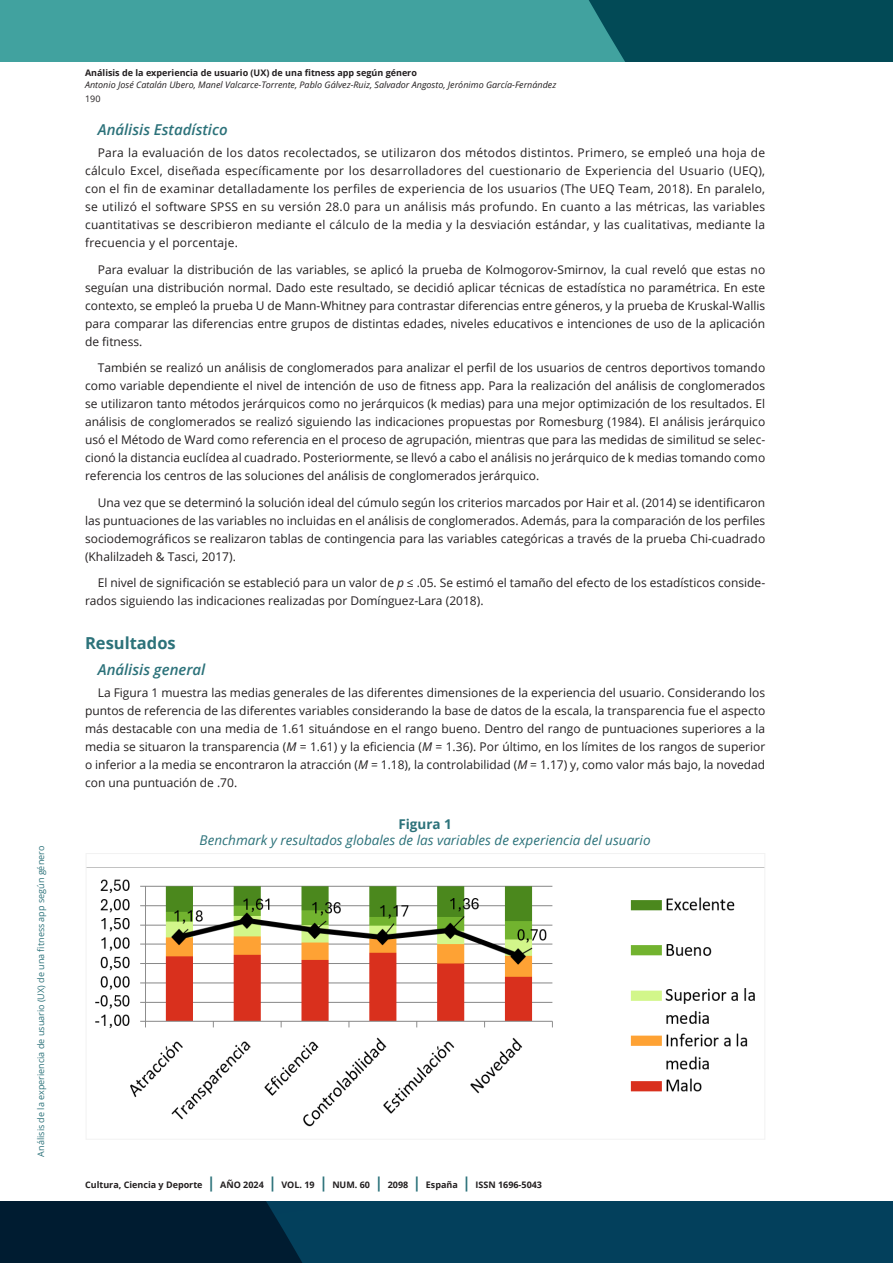
<style>
.page{position:relative;width:893px;height:1263px;background:#fff}
.page>*{position:absolute;margin:0;border:0;box-sizing:border-box;transform-origin:0 0}
.subtitulo_H3{font:700 16.5px "Open Sans";color:#2c727a}
.subtitulo_2_H3{font:italic 600 15px "Open Sans";color:#2c727a}
.titulo_tablas_imagen{font:italic 13.5px "Open Sans";color:#2c727a}
.titulo_tablas_imagen-2{font:700 13.5px "Open Sans";color:#2c727a}
.Cuerpo_de_texto_P{font:12px/18px "Open Sans";color:#231f20;text-align:justify}
.t1{font:700 9px "Open Sans";color:#231f20}
.t2{font:italic 9px "Open Sans";color:#231f20}
.t3{font:9px "Open Sans";color:#2c727a}
.t4{font:9px "Open Sans";color:#231f20}
.s1{font-style:italic}
.s2{font-size:15px;color:#2c727a}
</style>
<div class="page">
<svg style="left:0;top:1201px;width:893px;height:62px;background:#02344e"></svg>
<div style="left:0;top:0;width:893px;height:62px;background:#41a29f"></div>
<div style="left:589px;top:0;width:304px;height:62px;background:#024a56"></div>
<img style="left:88px;top:867px;width:675px;height:260px">
<p class="t3" style="left:35px;top:1156px;width:312px;rotate:-90deg">Análisis de la experiencia de usuario (UX) de una fitness app según género</p>
<p class="t1" style="left:85px;top:67px;width:333px">Análisis de la experiencia de usuario (UX) de una fitness app según género</p>
<p class="t2" style="left:85px;top:79px;width:473px">Antonio José Catalán Ubero, Manel Valcarce-Torrente, Pablo Gálvez-Ruiz, Salvador Angosto, Jerónimo García-Fernández</p>
<p class="t4" style="left:85px;top:92px;width:17px">190</p>
<p class="subtitulo_2_H3" style="left:98px;top:119px;width:131px">Análisis Estadístico</p>
<p class="Cuerpo_de_texto_P" style="left:85px;top:143px;width:682px;text-indent:13px">Para la evaluación de los datos recolectados, se utilizaron dos métodos distintos. Primero, se empleó una hoja de cálculo Excel, diseñada específicamente por los desarrolladores del cuestionario de Experiencia del Usuario (UEQ), con el fin de examinar detalladamente los perfiles de experiencia de los usuarios (The UEQ Team, 2018). En paralelo, se utilizó el software SPSS en su versión 28.0 para un análisis más profundo. En cuanto a las métricas, las variables cuantitativas se describieron mediante el cálculo de la media y la desviación estándar, y las cualitativas, mediante la frecuencia y el porcentaje.</p>
<p class="Cuerpo_de_texto_P" style="left:85px;top:260px;width:682px;text-indent:13px">Para evaluar la distribución de las variables, se aplicó la prueba de Kolmogorov-Smirnov, la cual reveló que estas no seguían una distribución normal. Dado este resultado, se decidió aplicar técnicas de estadística no paramétrica. En este contexto, se empleó la prueba U de Mann-Whitney para contrastar diferencias entre géneros, y la prueba de Kruskal-Wallis para comparar las diferencias entre grupos de distintas edades, niveles educativos e intenciones de uso de la aplicación de fitness.</p>
<p class="Cuerpo_de_texto_P" style="left:85px;top:358px;width:682px;text-indent:13px">También se realizó un análisis de conglomerados para analizar el perfil de los usuarios de centros deportivos tomando como variable dependiente el nivel de intención de uso de fitness app. Para la realización del análisis de conglomerados se utilizaron tanto métodos jerárquicos como no jerárquicos (k medias) para una mejor optimización de los resultados. El análisis de conglomerados se realizó siguiendo las indicaciones propuestas por Romesburg (1984). El análisis jerárquico usó el Método de Ward como referencia en el proceso de agrupación, mientras que para las medidas de similitud se selec&shy;cionó la distancia euclídea al cuadrado. Posteriormente, se llevó a cabo el análisis no jerárquico de k medias tomando como referencia los centros de las soluciones del análisis de conglomerados jerárquico.</p>
<p class="Cuerpo_de_texto_P" style="left:85px;top:493px;width:682px;text-indent:13px">Una vez que se determinó la solución ideal del cúmulo según los criterios marcados por Hair et al. (2014) se identificaron las puntuaciones de las variables no incluidas en el análisis de conglomerados. Además, para la comparación de los perfiles sociodemográficos se realizaron tablas de contingencia para las variables categóricas a través de la prueba Chi-cuadrado (Khalilzadeh &amp; Tasci, 2017).</p>
<p class="Cuerpo_de_texto_P" style="left:85px;top:573px;width:682px;text-indent:13px">El nivel de significación se estableció para un valor de <span class="s1">p</span> ≤ .05. Se estimó el tamaño del efecto de los estadísticos conside&shy;rados siguiendo las indicaciones realizadas por Domínguez-Lara (2018).</p>
<p class="subtitulo_H3" style="left:85px;top:631px;width:92px">Resultados</p>
<p class="subtitulo_2_H3" style="left:98px;top:659px;width:109px">Análisis general</p>
<p class="Cuerpo_de_texto_P" style="left:85px;top:684px;width:682px;text-indent:13px">La Figura 1 muestra las medias generales de las diferentes dimensiones de la experiencia del usuario. Considerando los puntos de referencia de las diferentes variables considerando la base de datos de la escala, la transparencia fue el aspecto más destacable con una media de 1.61 situándose en el rango bueno. Dentro del rango de puntuaciones superiores a la media se situaron la transparencia (<span class="s1">M</span> = 1.61) y la eficiencia (<span class="s1">M</span> = 1.36). Por último, en los límites de los rangos de superior o inferior a la media se encontraron la atracción (<span class="s1">M</span> = 1.18), la controlabilidad (<span class="s1">M</span> = 1.17) y, como valor más bajo, la novedad con una puntuación de .70.</p>
<p class="titulo_tablas_imagen-2" style="left:398px;top:815px;width:55px">Figura 1</p>
<p class="titulo_tablas_imagen" style="left:200px;top:831px;width:452px">Benchmark y resultados globales de las variables de experiencia del usuario</p>
<p class="t1" style="left:85px;top:1179px;width:458px">Cultura, Ciencia y Deporte <span class="s2">|</span> AÑO 2024 <span class="s2">|</span> VOL. 19 <span class="s2">|</span> NUM. 60 <span class="s2">|</span> 2098 <span class="s2">|</span> España <span class="s2">|</span> ISSN 1696-5043</p>
</div>
